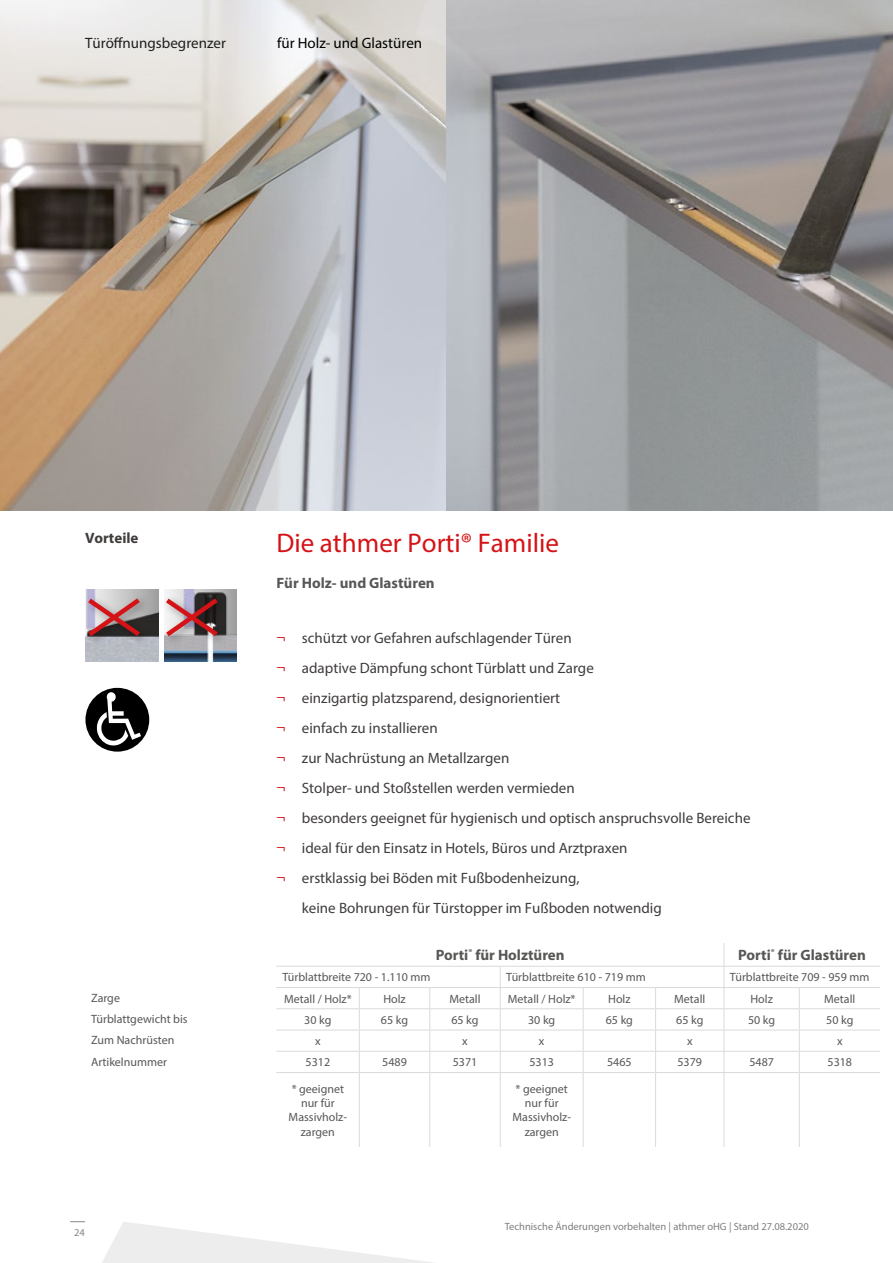
<style>
.page{position:relative;width:893px;height:1263px;background:#fff}
.page>*{position:absolute;margin:0;border:0;box-sizing:border-box;transform-origin:0 0}
.t1{font:27px "Myriad Pro";color:#d51317}
.t2{font:15px "Myriad Pro";color:#3f3c3b}
.t3{font:700 15px "Myriad Pro";color:#575756}
.t4{font:15px "Myriad Pro";color:#1f1f1d}
.t5{font:15px "Myriad Pro";color:#000}
.t6{font:700 15px "Myriad Pro";color:#3f3c3b}
.t7{font:12px/14.4px "Myriad Pro";color:#575756;text-align:center}
.t8{font:10.5px "Myriad Pro";color:#7e7e7d}
.t9{font:10.5px "Myriad Pro";color:#878787}
.s1{color:#d51317}
</style>
<div class="page">
<svg style="left:70px;top:1221px;width:364px;height:42px"></svg>
<img style="left:0;top:0;width:893px;height:510px">
<img style="left:85px;top:590px;width:73px;height:71px">
<img style="left:164px;top:590px;width:72px;height:71px">
<div style="left:84px;top:594px;width:66px;height:52px;background:#000;opacity:.36"></div>
<svg style="left:84px;top:594px;width:61px;height:47px;background:#a48185"></svg>
<div style="left:162px;top:594px;width:66px;height:52px;background:#000;opacity:.36"></div>
<svg style="left:162px;top:594px;width:61px;height:47px;background:#997579"></svg>
<hr style="left:276px;top:966px;width:83px;height:1px;background:#dadada">
<hr style="left:359px;top:966px;width:71px;height:1px;background:#dadada">
<hr style="left:430px;top:966px;width:70px;height:1px;background:#dadada">
<hr style="left:500px;top:966px;width:83px;height:1px;background:#dadada">
<hr style="left:583px;top:966px;width:73px;height:1px;background:#dadada">
<hr style="left:656px;top:966px;width:68px;height:1px;background:#dadada">
<hr style="left:724px;top:966px;width:75px;height:1px;background:#dadada">
<hr style="left:799px;top:966px;width:81px;height:1px;background:#dadada">
<hr style="left:276px;top:987px;width:83px;height:1px;background:#dadada">
<hr style="left:359px;top:987px;width:71px;height:1px;background:#dadada">
<hr style="left:430px;top:987px;width:70px;height:1px;background:#dadada">
<hr style="left:500px;top:987px;width:83px;height:1px;background:#dadada">
<hr style="left:583px;top:987px;width:73px;height:1px;background:#dadada">
<hr style="left:656px;top:987px;width:68px;height:1px;background:#dadada">
<hr style="left:724px;top:987px;width:75px;height:1px;background:#dadada">
<hr style="left:799px;top:987px;width:81px;height:1px;background:#dadada">
<hr style="left:276px;top:1008px;width:83px;height:1px;background:#dadada">
<hr style="left:359px;top:1008px;width:71px;height:1px;background:#dadada">
<hr style="left:430px;top:1008px;width:70px;height:1px;background:#dadada">
<hr style="left:500px;top:1008px;width:83px;height:1px;background:#dadada">
<hr style="left:583px;top:1008px;width:73px;height:1px;background:#dadada">
<hr style="left:656px;top:1008px;width:68px;height:1px;background:#dadada">
<hr style="left:724px;top:1008px;width:75px;height:1px;background:#dadada">
<hr style="left:799px;top:1008px;width:81px;height:1px;background:#dadada">
<hr style="left:276px;top:1030px;width:83px;height:1px;background:#dadada">
<hr style="left:359px;top:1030px;width:71px;height:1px;background:#dadada">
<hr style="left:430px;top:1030px;width:70px;height:1px;background:#dadada">
<hr style="left:500px;top:1030px;width:83px;height:1px;background:#dadada">
<hr style="left:583px;top:1030px;width:73px;height:1px;background:#dadada">
<hr style="left:656px;top:1030px;width:68px;height:1px;background:#dadada">
<hr style="left:724px;top:1030px;width:75px;height:1px;background:#dadada">
<hr style="left:799px;top:1030px;width:81px;height:1px;background:#dadada">
<hr style="left:276px;top:1051px;width:83px;height:1px;background:#dadada">
<hr style="left:359px;top:1051px;width:71px;height:1px;background:#dadada">
<svg style="left:359px;top:988px;width:1px;height:84px"></svg>
<hr style="left:430px;top:1051px;width:70px;height:1px;background:#dadada">
<svg style="left:429px;top:988px;width:1px;height:84px"></svg>
<hr style="left:500px;top:1051px;width:83px;height:1px;background:#dadada">
<svg style="left:500px;top:967px;width:1px;height:105px"></svg>
<hr style="left:583px;top:1051px;width:73px;height:1px;background:#dadada">
<svg style="left:583px;top:988px;width:1px;height:84px"></svg>
<hr style="left:656px;top:1051px;width:68px;height:1px;background:#dadada">
<svg style="left:655px;top:988px;width:1px;height:84px"></svg>
<hr style="left:724px;top:1051px;width:75px;height:1px;background:#dadada">
<svg style="left:724px;top:943px;width:1px;height:129px"></svg>
<hr style="left:799px;top:1051px;width:81px;height:1px;background:#dadada">
<svg style="left:799px;top:988px;width:1px;height:84px"></svg>
<hr style="left:276px;top:1072px;width:83px;height:1px;background:#dadada">
<hr style="left:359px;top:1072px;width:71px;height:1px;background:#dadada">
<hr style="left:359px;top:1073px;width:1px;height:74px;background:#dadada">
<hr style="left:430px;top:1072px;width:70px;height:1px;background:#dadada">
<hr style="left:429px;top:1073px;width:1px;height:74px;background:#dadada">
<hr style="left:500px;top:1072px;width:83px;height:1px;background:#dadada">
<hr style="left:500px;top:1073px;width:1px;height:74px;background:#dadada">
<hr style="left:583px;top:1072px;width:73px;height:1px;background:#dadada">
<hr style="left:583px;top:1073px;width:1px;height:74px;background:#dadada">
<hr style="left:656px;top:1072px;width:68px;height:1px;background:#dadada">
<hr style="left:655px;top:1073px;width:1px;height:74px;background:#dadada">
<hr style="left:724px;top:1072px;width:75px;height:1px;background:#dadada">
<hr style="left:724px;top:1073px;width:1px;height:74px;background:#dadada">
<hr style="left:799px;top:1072px;width:81px;height:1px;background:#dadada">
<hr style="left:799px;top:1073px;width:1px;height:74px;background:#dadada">
<div style="left:85px;top:688px;width:64px;height:64px;background:#000;border-radius:50%"></div>
<svg style="left:97px;top:692px;width:44px;height:53px"></svg>
<p class="t4" style="left:85px;top:34px;width:142px">Türöffnungsbegrenzer</p>
<p class="t5" style="left:277px;top:34px;width:147px">für Holz- und Glastüren</p>
<p class="t6" style="left:85px;top:528px;width:55px">Vorteile</p>
<p class="t7" style="left:91px;top:987px;width:98px;line-height:21.3px;text-align:left">Zarge<br>Türblattgewicht bis<br>Zum Nachrüsten<br>Artikelnummer</p>
<h1 class="t1" style="left:276px;top:526px;width:284px">Die athmer Porti® Familie</h1>
<p class="t3" style="left:276px;top:573px;width:160px">Für Holz- und Glastüren</p>
<p class="t2" style="left:276px;top:628px;width:297px"><span class="s1">¬</span> schützt vor Gefahren aufschlagender Türen</p>
<p class="t2" style="left:276px;top:658px;width:319px"><span class="s1">¬</span> adaptive Dämpfung schont Türblatt und Zarge</p>
<p class="t2" style="left:276px;top:688px;width:285px"><span class="s1">¬</span> einzigartig platzsparend, designorientiert</p>
<p class="t2" style="left:276px;top:718px;width:163px"><span class="s1">¬</span> einfach zu installieren</p>
<p class="t2" style="left:276px;top:748px;width:235px"><span class="s1">¬</span> zur Nachrüstung an Metallzargen</p>
<p class="t2" style="left:276px;top:778px;width:300px"><span class="s1">¬</span> Stolper- und Stoßstellen werden vermieden</p>
<p class="t2" style="left:276px;top:808px;width:476px"><span class="s1">¬</span> besonders geeignet für hygienisch und optisch anspruchsvolle Bereiche</p>
<p class="t2" style="left:276px;top:838px;width:353px"><span class="s1">¬</span> ideal für den Einsatz in Hotels, Büros und Arztpraxen</p>
<p class="t2" style="left:276px;top:868px;width:305px"><span class="s1">¬</span> erstklassig bei Böden mit Fußbodenheizung,</p>
<p class="t2" style="left:302px;top:898px;width:361px">keine Bohrungen für Türstopper im Fußboden notwendig</p>
<p class="t3" style="left:436px;top:945px;width:130px">Porti<sup>®</sup> für Holztüren</p>
<p class="t3" style="left:738px;top:945px;width:129px">Porti<sup>®</sup> für Glastüren</p>
<p class="t7" style="left:282px;top:970px;width:150px">Türblattbreite 720 - 1.110 mm</p>
<p class="t7" style="left:506px;top:970px;width:141px">Türblattbreite 610 - 719 mm</p>
<p class="t7" style="left:730px;top:970px;width:141px">Türblattbreite 709 - 959 mm</p>
<p class="t7" style="left:284px;top:991px;width:69px">Metall / Holz*</p>
<p class="t7" style="left:383px;top:991px;width:24px">Holz</p>
<p class="t7" style="left:449px;top:991px;width:33px">Metall</p>
<p class="t7" style="left:508px;top:991px;width:69px">Metall / Holz*</p>
<p class="t7" style="left:608px;top:991px;width:24px">Holz</p>
<p class="t7" style="left:674px;top:991px;width:33px">Metall</p>
<p class="t7" style="left:750px;top:991px;width:24px">Holz</p>
<p class="t7" style="left:824px;top:991px;width:33px">Metall</p>
<p class="t7" style="left:304px;top:1012px;width:29px">30 kg</p>
<p class="t7" style="left:381px;top:1012px;width:29px">65 kg</p>
<p class="t7" style="left:451px;top:1012px;width:29px">65 kg</p>
<p class="t7" style="left:528px;top:1012px;width:29px">30 kg</p>
<p class="t7" style="left:606px;top:1012px;width:29px">65 kg</p>
<p class="t7" style="left:676px;top:1012px;width:29px">65 kg</p>
<p class="t7" style="left:748px;top:1012px;width:29px">50 kg</p>
<p class="t7" style="left:826px;top:1012px;width:29px">50 kg</p>
<p class="t7" style="left:315px;top:1034px;width:7px">x</p>
<p class="t7" style="left:462px;top:1034px;width:7px">x</p>
<p class="t7" style="left:539px;top:1034px;width:7px">x</p>
<p class="t7" style="left:687px;top:1034px;width:7px">x</p>
<p class="t7" style="left:837px;top:1034px;width:7px">x</p>
<p class="t7" style="left:306px;top:1055px;width:26px">5312</p>
<p class="t7" style="left:382px;top:1055px;width:26px">5489</p>
<p class="t7" style="left:453px;top:1055px;width:26px">5371</p>
<p class="t7" style="left:529px;top:1055px;width:26px">5313</p>
<p class="t7" style="left:607px;top:1055px;width:26px">5465</p>
<p class="t7" style="left:677px;top:1055px;width:26px">5379</p>
<p class="t7" style="left:749px;top:1055px;width:26px">5487</p>
<p class="t7" style="left:827px;top:1055px;width:26px">5318</p>
<p class="t7" style="left:289px;top:1081px;width:60px">* geeignet nur für<br>Massivholz&shy;zargen</p>
<p class="t7" style="left:512px;top:1081px;width:60px">* geeignet nur für<br>Massivholz&shy;zargen</p>
<p class="t9" style="left:74px;top:1226px;width:12px">24</p>
<p class="t8" style="left:505px;top:1220px;width:306px">Technische Änderungen vorbehalten | athmer oHG | Stand 27.08.2020</p>
</div>
